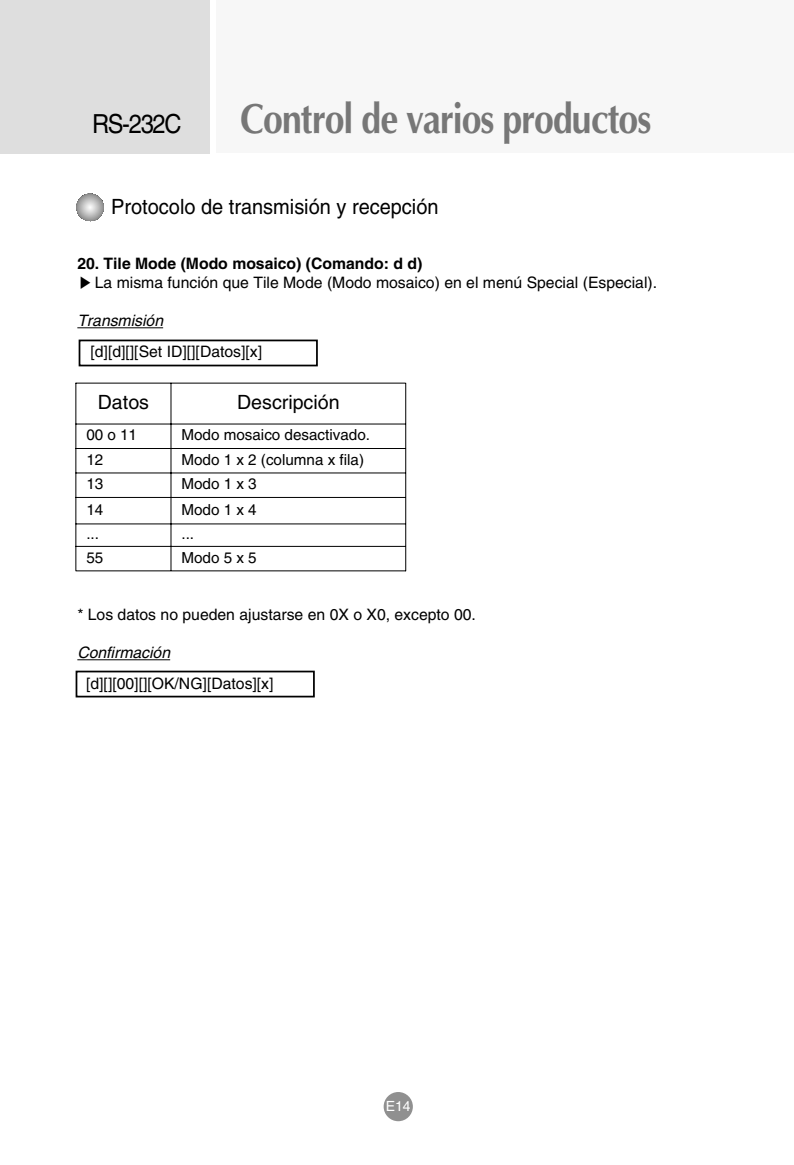
<style>
.page{position:relative;width:794px;height:1165px;background:#fff}
.page>*{position:absolute;margin:0;border:0;box-sizing:border-box;transform-origin:0 0}
.t1{font:700 42px "Optima";letter-spacing:-.03em;color:#777;scale:.85 1}
.t2{font:26.25px "Helvetica";letter-spacing:-.055em;color:#000;scale:.9 1}
.t3{font:21px "Helvetica";color:#000;scale:.95 1}
.t4{font:19.6px "Helvetica";color:#000}
.t5{font:15.75px "Helvetica";color:#000}
.t6{font:700 15.75px "Helvetica";color:#000}
.t7{font:italic 15.75px "Helvetica";color:#000}
.t8{font:15.22px "Helvetica";color:#000}
.t9{font:14px "Helvetica";color:#fff}
</style>
<div class="page">
<div style="left:216px;top:0;width:577px;height:153px;background:#f7f7f7"></div>
<div style="left:0;top:0;width:209px;height:154px;background:#dedede"></div>
<div style="left:383px;top:1091px;width:29px;height:30px;background:#909090;border-radius:50%"></div>
<hr style="left:77px;top:327px;width:86px;height:1px;background:#000">
<hr style="left:77px;top:659px;width:93px;height:1px;background:#000">
<div style="left:79px;top:339px;width:239px;height:27px;border:2px solid #000"></div>
<svg style="left:76px;top:194px;width:28px;height:27px"></svg>
<div style="left:76px;top:670px;width:239px;height:27px;border:2px solid #000"></div>
<hr style="left:76px;top:383px;width:329px;height:1px;background:#000">
<hr style="left:76px;top:423px;width:329px;height:1px;background:#000">
<hr style="left:76px;top:448px;width:329px;height:1px;background:#000">
<hr style="left:76px;top:472px;width:329px;height:1px;background:#000">
<hr style="left:76px;top:497px;width:329px;height:1px;background:#000">
<hr style="left:76px;top:523px;width:329px;height:1px;background:#000">
<hr style="left:76px;top:546px;width:329px;height:1px;background:#000">
<hr style="left:76px;top:570px;width:330px;height:1px;background:#000">
<hr style="left:76px;top:383px;width:1px;height:187px;background:#000">
<hr style="left:171px;top:383px;width:1px;height:187px;background:#000">
<hr style="left:405px;top:383px;width:1px;height:188px;background:#000">
<h2 class="t2" style="left:92px;top:114px;width:101px">RS-232C</h2>
<h1 class="t1" style="left:240px;top:101px;width:485px">Control de varios productos</h1>
<h3 class="t3" style="left:111px;top:199px;width:346px">Protocolo de transmisión y recepción</h3>
<p class="t6" style="left:77px;top:258px;width:346px">20. Tile Mode (Modo mosaico) (Comando: d d)</p>
<p class="t5" style="left:95px;top:277px;width:563px">La misma función que Tile Mode (Modo mosaico) en el menú Special (Especial).</p>
<p class="t7" style="left:77px;top:315px;width:87px">Transmisión</p>
<p class="t5" style="left:90px;top:345px;width:173px">[d][d][][Set ID][][Datos][x]</p>
<p class="t4" style="left:98px;top:394px;width:53px">Datos</p>
<p class="t4" style="left:237px;top:394px;width:104px">Descripción</p>
<p class="t8" style="left:86px;top:429px;width:52px">00 o 11</p>
<p class="t8" style="left:181px;top:429px;width:190px">Modo mosaico desactivado.</p>
<p class="t8" style="left:86px;top:453px;width:18px">12</p>
<p class="t8" style="left:181px;top:453px;width:184px">Modo 1 x 2 (columna x fila)</p>
<p class="t8" style="left:86px;top:478px;width:18px">13</p>
<p class="t8" style="left:181px;top:478px;width:77px">Modo 1 x 3</p>
<p class="t8" style="left:86px;top:503px;width:18px">14</p>
<p class="t8" style="left:181px;top:503px;width:77px">Modo 1 x 4</p>
<p class="t8" style="left:86px;top:528px;width:14px">...</p>
<p class="t8" style="left:181px;top:528px;width:14px">...</p>
<p class="t8" style="left:86px;top:551px;width:18px">55</p>
<p class="t8" style="left:181px;top:551px;width:77px">Modo 5 x 5</p>
<p class="t5" style="left:77px;top:609px;width:400px">* Los datos no pueden ajustarse en 0X o X0, excepto 00.</p>
<p class="t7" style="left:77px;top:647px;width:94px">Confirmación</p>
<p class="t5" style="left:86px;top:677px;width:189px">[d][][00][][OK/NG][Datos][x]</p>
<p class="t9" style="left:385px;top:1101px;width:26px">E14</p>
</div>
